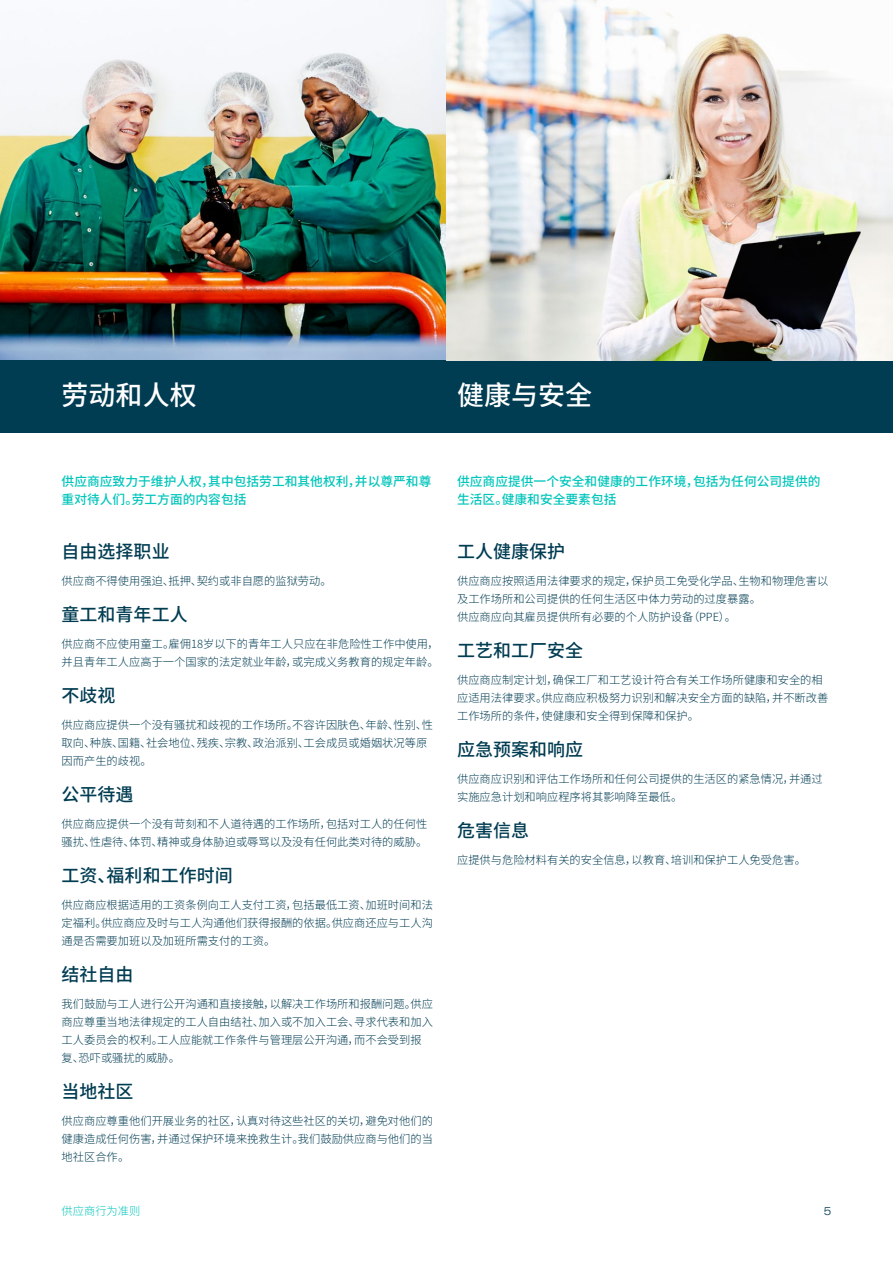
<style>
.page{position:relative;width:893px;height:1263px;background:#fff}
.page>*{position:absolute;margin:0;border:0;box-sizing:border-box;transform-origin:0 0}
.t1{font:500 27px "Noto Sans CJ Ksc";color:#fff}
.t2{font:500 18px "Noto Sans CJ Ksc";color:#003c52}
.t3{font:500 12.75px/18px "Noto Sans CJ Ksc";color:#00c5bb}
.t4{font:300 11.25px/18px "Noto Sans CJ Ksc";color:#003c52}
.t5{font:300 11.25px "Noto Sans CJ Ksc";color:#00c5bb}
.t6{font:300 expanded 11.25px "GT America";color:#003c52}
</style>
<div class="page">
<img style="left:0;top:0;width:893px;height:360px">
<div style="left:0;top:360px;width:893px;height:72px;background:#003c52"></div>
<h1 class="t1" style="left:62px;top:380px;width:136px">劳动和人权</h1>
<h1 class="t1" style="left:457px;top:380px;width:136px">健康与安全</h1>
<p class="t3" style="left:62px;top:473px;width:371px">供应商应致力于维护人权，其中包括劳工和其他权利，并以尊严和尊重对待人们。劳工方面的内容包括</p>
<h2 class="t2" style="left:62px;top:541px;width:109px">自由选择职业</h2>
<p class="t4" style="left:62px;top:572px;width:272px">供应商不得使用强迫、抵押、契约或非自愿的监狱劳动。</p>
<h2 class="t2" style="left:62px;top:604px;width:127px">童工和青年工人</h2>
<p class="t4" style="left:62px;top:635px;width:378px">供应商不应使用童工。雇佣18岁以下的青年工人只应在非危险性工作中使用，并且青年工人应高于一个国家的法定就业年龄，或完成义务教育的规定年龄。</p>
<h2 class="t2" style="left:62px;top:685px;width:55px">不歧视</h2>
<p class="t4" style="left:62px;top:716px;width:373px">供应商应提供一个没有骚扰和歧视的工作场所。不容许因肤色、年龄、性别、性取向、种族、国籍、社会地位、残疾、宗教、政治派别、工会成员或婚姻状况等原因而产生的歧视。</p>
<h2 class="t2" style="left:62px;top:784px;width:73px">公平待遇</h2>
<p class="t4" style="left:62px;top:815px;width:367px">供应商应提供一个没有苛刻和不人道待遇的工作场所，包括对工人的任何性骚扰、性虐待、体罚、精神或身体胁迫或辱骂以及没有任何此类对待的威胁。</p>
<h2 class="t2" style="left:62px;top:865px;width:172px">工资、福利和工作时间</h2>
<p class="t4" style="left:62px;top:896px;width:373px;text-align:justify">供应商应根据适用的工资条例向工人支付工资，包括最低工资、加班时间和法定福利。供应商应及时与工人沟通他们获得报酬的依据。供应商还应与工人沟通是否需要加班以及加班所需支付的工资。</p>
<h2 class="t2" style="left:62px;top:964px;width:73px">结社自由</h2>
<p class="t4" style="left:62px;top:995px;width:373px">我们鼓励与工人进行公开沟通和直接接触，以解决工作场所和报酬问题。供应商应尊重当地法律规定的工人自由结社、加入或不加入工会、寻求代表和加入工人委员会的权利。工人应能就工作条件与管理层公开沟通，而不会受到报复、恐吓或骚扰的威胁。</p>
<h2 class="t2" style="left:62px;top:1081px;width:73px">当地社区</h2>
<p class="t4" style="left:62px;top:1112px;width:373px;text-align:justify">供应商应尊重他们开展业务的社区，认真对待这些社区的关切，避免对他们的健康造成任何伤害，并通过保护环境来挽救生计。我们鼓励供应商与他们的当地社区合作。</p>
<p class="t3" style="left:457px;top:473px;width:365px">供应商应提供一个安全和健康的工作环境，包括为任何公司提供的生活区。健康和安全要素包括</p>
<h2 class="t2" style="left:457px;top:541px;width:109px">工人健康保护</h2>
<p class="t4" style="left:457px;top:572px;width:373px">供应商应按照适用法律要求的规定，保护员工免受化学品、生物和物理危害以及工作场所和公司提供的任何生活区中体力劳动的过度暴露。<br>供应商应向其雇员提供所有必要的个人防护设备（PPE）。</p>
<h2 class="t2" style="left:457px;top:640px;width:127px">工艺和工厂安全</h2>
<p class="t4" style="left:457px;top:671px;width:373px">供应商应制定计划，确保工厂和工艺设计符合有关工作场所健康和安全的相应适用法律要求。供应商应积极努力识别和解决安全方面的缺陷，并不断改善工作场所的条件，使健康和安全得到保障和保护。</p>
<h2 class="t2" style="left:457px;top:739px;width:127px">应急预案和响应</h2>
<p class="t4" style="left:457px;top:770px;width:367px">供应商应识别和评估工作场所和任何公司提供的生活区的紧急情况，并通过实施应急计划和响应程序将其影响降至最低。</p>
<h2 class="t2" style="left:457px;top:820px;width:73px">危害信息</h2>
<p class="t4" style="left:457px;top:851px;width:350px">应提供与危险材料有关的安全信息，以教育、培训和保护工人免受危害。</p>
<p class="t5" style="left:62px;top:1205px;width:80px">供应商行为准则</p>
<p class="t6" style="left:824px;top:1204px;width:9px">5</p>
</div>
